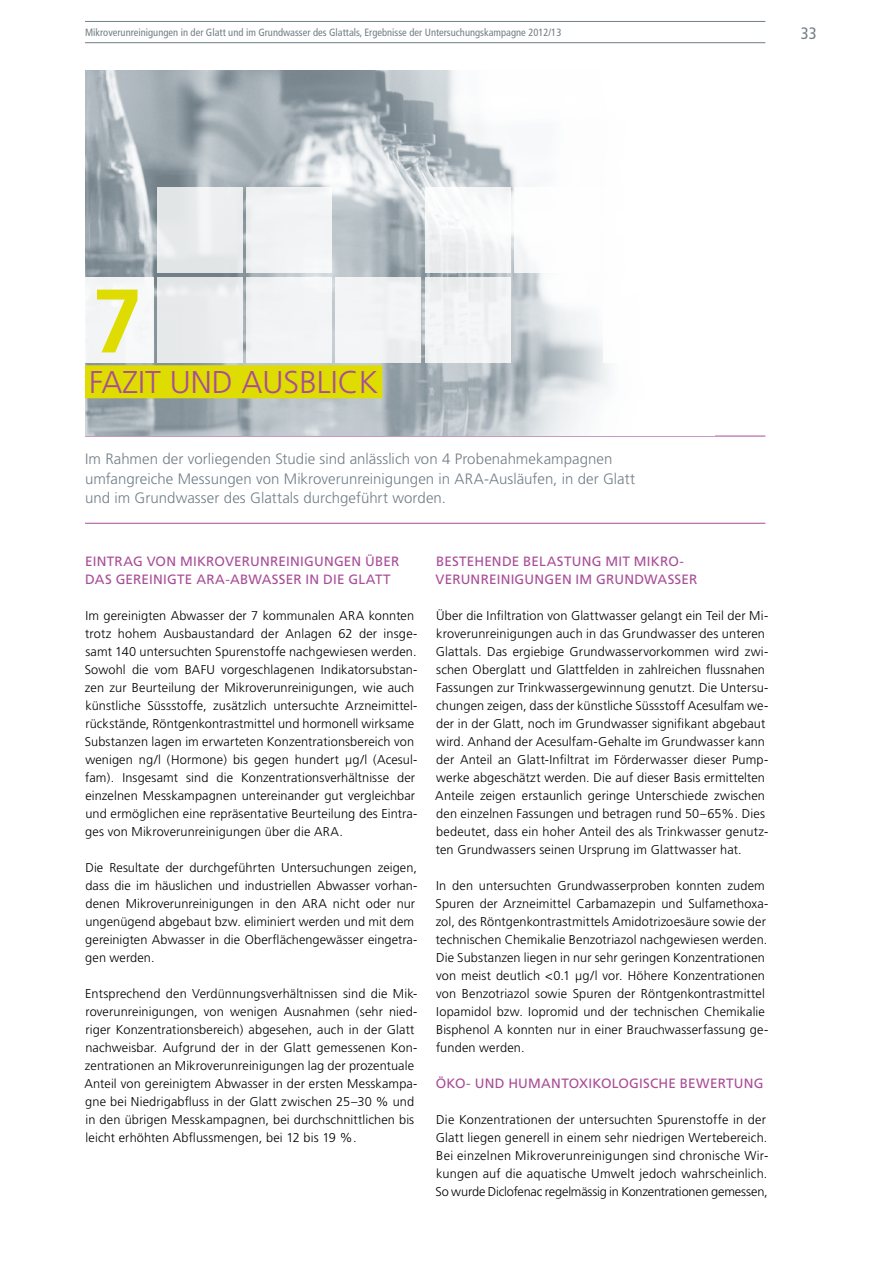
<style>
.page{position:relative;width:893px;height:1263px;background:#fff}
.page>*{position:absolute;margin:0;border:0;box-sizing:border-box;transform-origin:0 0}
.t1{font:700 90px "Frutiger";color:#dedc00}
.t2{font:300 31.5px "Frutiger";color:#a84d97}
.t3{font:condensed 16.5px "Frutiger";color:#717e86}
.t4{font:300 15px/19.5px "Frutiger";color:#717e86}
.t5{font:13.5px/18px "Frutiger";letter-spacing:.015em;color:#a84d97}
.t6{font:300 12.75px/18px "Frutiger";letter-spacing:.01em;color:#000}
.t7{font:condensed 10.5px "Frutiger";color:#717e86}
</style>
<div class="page">
<hr style="left:85px;top:42px;width:680px;height:1px;background:#717e86">
<hr style="left:85px;top:21px;width:680px;height:1px;background:#717e86">
<hr style="left:85px;top:523px;width:680px;height:1px;background:#a84d97">
<hr style="left:85px;top:436px;width:680px;height:1px;background:#a84d97">
<img style="left:85px;top:70px;width:526px;height:366px">
<div style="left:85px;top:365px;width:297px;height:33px;background:#dedc00"></div>
<div style="left:68px;top:277px;width:85px;height:85px;background:#f6f7f7"></div>
<div style="left:157px;top:277px;width:85px;height:85px;background:#e7eaeb"></div>
<div style="left:157px;top:187px;width:85px;height:85px;background:#e8eaec"></div>
<div style="left:247px;top:277px;width:85px;height:85px;background:#f2f3f4"></div>
<div style="left:247px;top:187px;width:85px;height:85px;background:#f1f3f4"></div>
<div style="left:336px;top:277px;width:85px;height:85px;background:#f2f4f5"></div>
<div style="left:425px;top:277px;width:85px;height:85px;background:#f1f3f4"></div>
<div style="left:425px;top:187px;width:85px;height:85px;background:#f5f7f7"></div>
<div style="left:514px;top:187px;width:86px;height:85px;background:#fff"></div>
<div style="left:604px;top:277px;width:85px;height:85px;background:#fff"></div>
<div style="left:604px;top:187px;width:85px;height:85px;background:#fff"></div>
<p class="t7" style="left:85px;top:26px;width:478px">Mikroverunreinigungen in der Glatt und im Grundwasser des Glattals, Ergebnisse der Untersuchungskampagne 2012/13</p>
<p class="t3" style="left:801px;top:24px;width:17px">33</p>
<h1 class="t1" style="left:92px;top:268px;width:52px">7</h1>
<h2 class="t2" style="left:89px;top:364px;width:290px">FAZIT UND AUSBLICK</h2>
<p class="t4" style="left:85px;top:449px;width:552px">Im Rahmen der vorliegenden Studie sind anlässlich von 4 Probenahmekampagnen umfangreiche Messungen von Mikroverunreinigungen in ARA-Ausläufen, in der Glatt und im Grundwasser des Glattals durchgeführt worden.</p>
<p class="t5" style="left:85px;top:552px;width:316px">EINTRAG VON MIKROVERUNREINIGUNGEN ÜBER<br>DAS GEREINIGTE ARA-ABWASSER IN DIE GLATT</p>
<p class="t6" style="left:85px;top:607px;width:334px">Im gereinigten Abwasser der 7 kommunalen ARA konnten trotz hohem Ausbaustandard der Anlagen 62 der insge&shy;samt 140 untersuchten Spurenstoffe nachgewiesen werden.<br>Sowohl die vom BAFU vorgeschlagenen Indikatorsubstan&shy;zen zur Beurteilung der Mikroverunreinigungen, wie auch künstliche Süssstoffe, zusätzlich untersuchte Arzneimittel&shy;rückstände, Röntgenkontrastmittel und hormonell wirksame Substanzen lagen im erwarteten Konzentrationsbereich von wenigen ng/l (Hormone) bis gegen hundert µg/l (Acesul&shy;fam). Insgesamt sind die Konzentrationsverhältnisse der einzelnen Messkampagnen untereinander gut vergleichbar und ermöglichen eine repräsentative Beurteilung des Eintra&shy;ges von Mikroverunreinigungen über die ARA.</p>
<p class="t6" style="left:85px;top:859px;width:334px">Die Resultate der durchgeführten Untersuchungen zeigen, dass die im häuslichen und industriellen Abwasser vorhan&shy;denen Mikroverunreinigungen in den ARA nicht oder nur ungenügend abgebaut bzw. eliminiert werden und mit dem gereinigten Abwasser in die Oberflächengewässer eingetra&shy;gen werden.</p>
<p class="t6" style="left:84px;top:985px;width:335px">Entsprechend den Verdünnungsverhältnissen sind die Mik&shy;roverunreinigungen, von wenigen Ausnahmen (sehr nied&shy;riger Konzentrationsbereich) abgesehen, auch in der Glatt nachweisbar. Aufgrund der in der Glatt gemessenen Kon&shy;zentrationen an Mikroverunreinigungen lag der prozentuale Anteil von gereinigtem Abwasser in der ersten Messkampa&shy;gne bei Niedrigabfluss in der Glatt zwischen 25–30 % und in den übrigen Messkampagnen, bei durchschnittlichen bis leicht erhöhten Abflussmengen, bei 12 bis 19 %.</p>
<p class="t5" style="left:435px;top:552px;width:263px">BESTEHENDE BELASTUNG MIT MIKRO--<br>VERUNREINIGUNGEN IM GRUNDWASSER</p>
<p class="t6" style="left:435px;top:607px;width:335px">Über die Infiltration von Glattwasser gelangt ein Teil der Mi&shy;kroverunreinigungen auch in das Grundwasser des unteren Glattals. Das ergiebige Grundwasservorkommen wird zwi&shy;schen Oberglatt und Glattfelden in zahlreichen flussnahen Fassungen zur Trinkwassergewinnung genutzt. Die Untersu&shy;chungen zeigen, dass der künstliche Süssstoff Acesulfam we&shy;der in der Glatt, noch im Grundwasser signifikant abgebaut wird. Anhand der Acesulfam-Gehalte im Grundwasser kann der Anteil an Glatt-Infiltrat im Förderwasser dieser Pump&shy;werke abgeschätzt werden. Die auf dieser Basis ermittelten Anteile zeigen erstaunlich geringe Unterschiede zwischen den einzelnen Fassungen und betragen rund 50–65%. Dies bedeutet, dass ein hoher Anteil des als Trinkwasser genutz&shy;ten Grundwassers seinen Ursprung im Glattwasser hat.</p>
<p class="t6" style="left:435px;top:877px;width:334px">In den untersuchten Grundwasserproben konnten zudem Spuren der Arzneimittel Carbamazepin und Sulfamethoxa&shy;zol, des Röntgenkontrastmittels Amidotrizoesäure sowie der technischen Chemikalie Benzotriazol nachgewiesen werden.<br>Die Substanzen liegen in nur sehr geringen Konzentrationen von meist deutlich &lt;0.1 µg/l vor. Höhere Konzentrationen von Benzotriazol sowie Spuren der Röntgenkontrastmittel Iopamidol bzw. Iopromid und der technischen Chemikalie Bisphenol A konnten nur in einer Brauchwasserfassung ge&shy;funden werden.</p>
<p class="t5" style="left:436px;top:1074px;width:329px">ÖKO- UND HUMANTOXIKOLOGISCHE BEWERTUNG</p>
<p class="t6" style="left:435px;top:1111px;width:334px">Die Konzentrationen der untersuchten Spurenstoffe in der Glatt liegen generell in einem sehr niedrigen Wertebereich.<br>Bei einzelnen Mikroverunreinigungen sind chronische Wir&shy;kungen auf die aquatische Umwelt jedoch wahrscheinlich.<br>So wurde Diclofenac regelmässig in Konzentrationen gemessen,</p>
</div>
